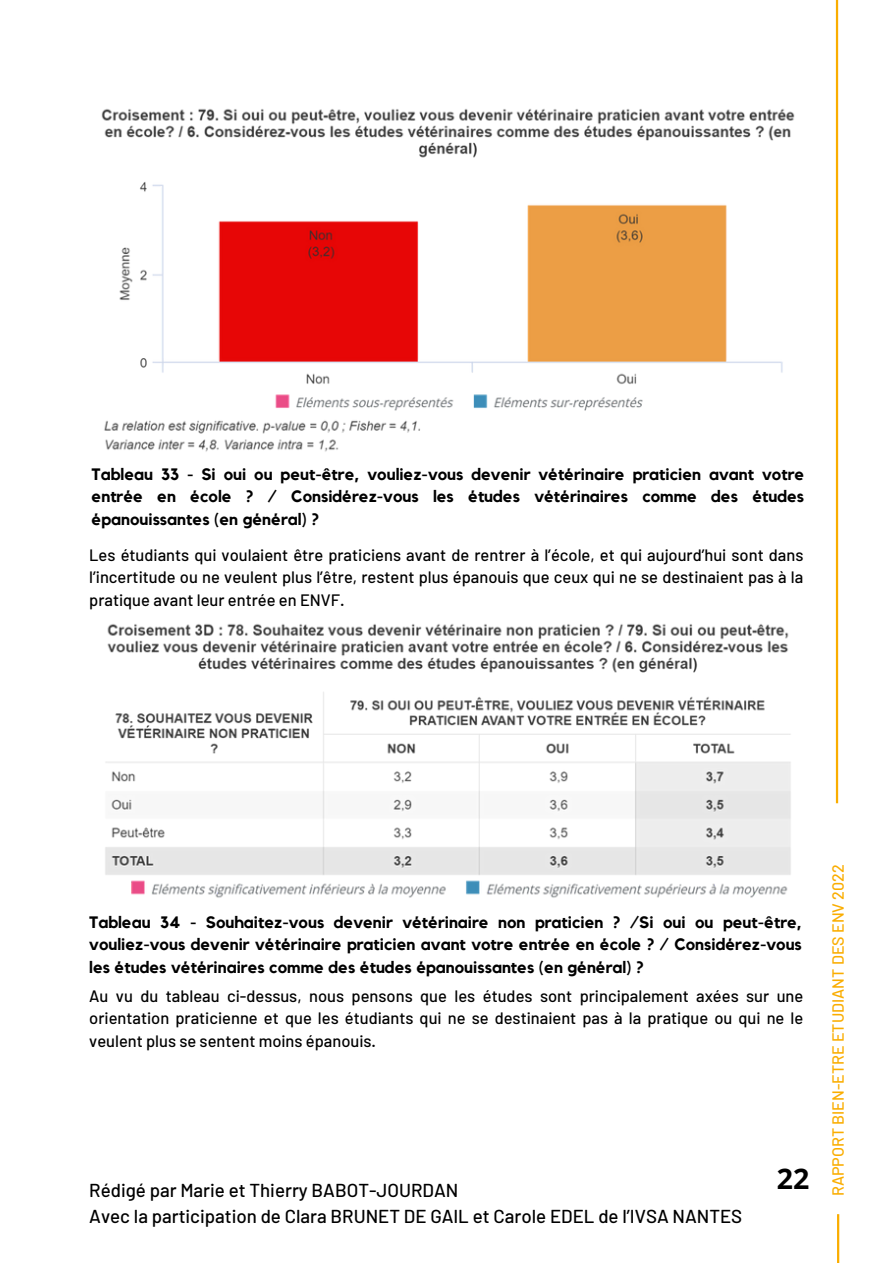
<style>
.page{position:relative;width:893px;height:1264px;background:#fff}
.page>*{position:absolute;margin:0;border:0;box-sizing:border-box;transform-origin:0 0}
.t1{font:700 28.5px "Open Sans";color:#000}
.t2{font:500 18.75px "Barlow";color:#000}
.t3{font:500 16.5px/22.5px "Barlow";color:#000;text-align:justify}
.t4{font:700 16.5px/22.5px "Kollektif";color:#000;text-align:justify}
.t5{font:500 16.05px "Barlow";color:#faad00}
</style>
<div class="page">
<hr style="left:835px;top:0;width:3px;height:803px;background:#faad00">
<hr style="left:837px;top:1214px;width:2px;height:48px;background:#faad00">
<img style="left:101px;top:108px;width:694px;height:344px">
<img style="left:105px;top:624px;width:686px;height:274px">
<p class="t4" style="left:92px;top:463px;width:714px">Tableau 33 - Si oui ou peut-être, vouliez-vous devenir vétérinaire praticien avant votre entrée en école ? / Considérez-vous les études vétérinaires comme des études épanouissantes (en général) ?</p>
<p class="t3" style="left:89px;top:543px;width:715px">Les étudiants qui voulaient être praticiens avant de rentrer à l’école, et qui aujourd’hui sont dans l’incertitude ou ne veulent plus l’être, restent plus épanouis que ceux qui ne se destinaient pas à la pratique avant leur entrée en ENVF.</p>
<p class="t4" style="left:89px;top:911px;width:714px">Tableau 34 - Souhaitez-vous devenir vétérinaire non praticien ? /Si oui ou peut-être, vouliez-vous devenir vétérinaire praticien avant votre entrée en école ? / Considérez-vous les études vétérinaires comme des études épanouissantes (en général) ?</p>
<p class="t3" style="left:89px;top:983px;width:715px">Au vu du tableau ci-dessus, nous pensons que les études sont principalement axées sur une orientation praticienne et que les étudiants qui ne se destinaient pas à la pratique ou qui ne le veulent plus se sentent moins épanouis.</p>
<p class="t2" style="left:89px;top:1178px;width:370px">Rédigé par Marie et Thierry BABOT-JOURDAN</p>
<p class="t2" style="left:89px;top:1203px;width:654px">Avec la participation de Clara BRUNET DE GAIL et Carole EDEL de l’IVSA NANTES</p>
<p class="t1" style="left:776px;top:1158px;width:34px">22</p>
<p class="t5" style="left:827px;top:1196px;width:333px;rotate:-90deg">RAPPORT BIEN-ETRE ETUDIANT DES ENV 2022</p>
</div>
